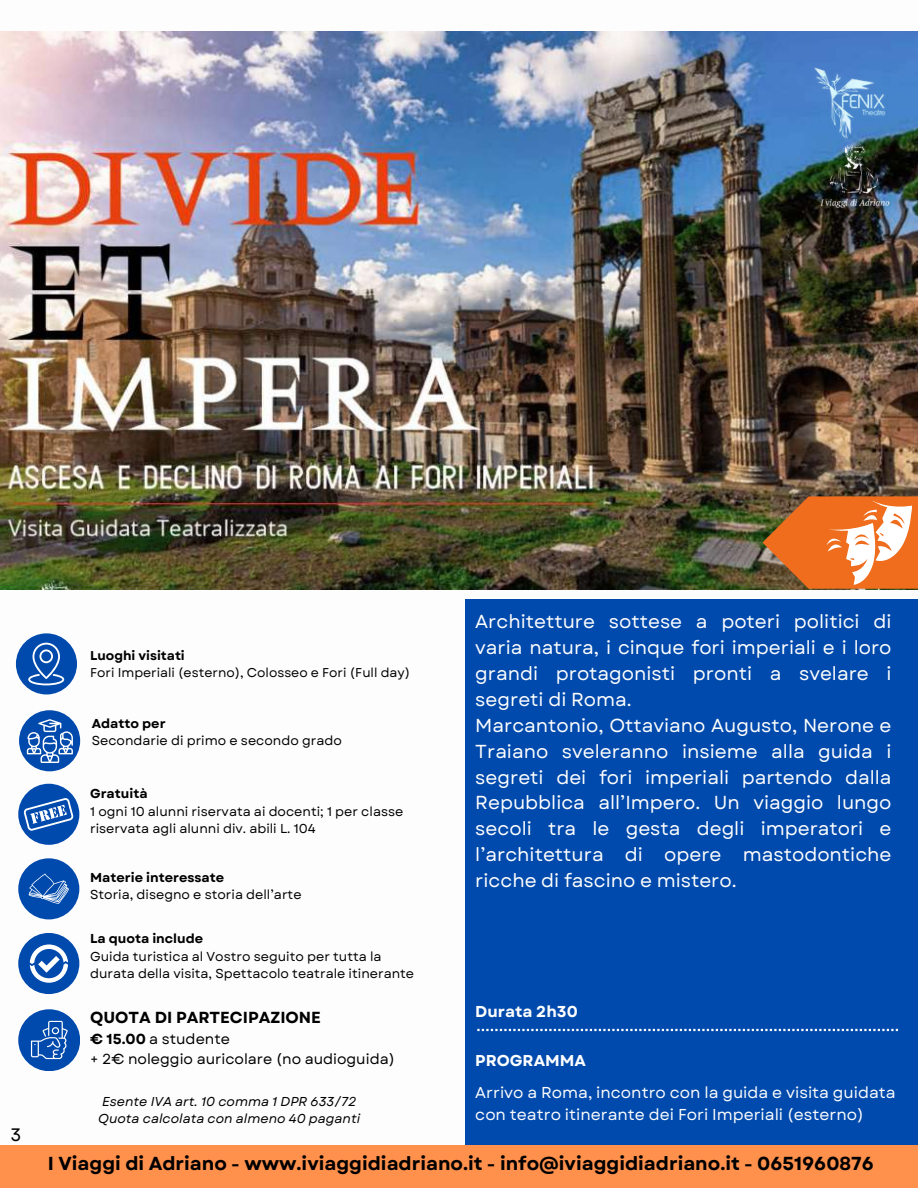
<style>
.page{position:relative;width:918px;height:1188px;background:#fff}
.page>*{position:absolute;margin:0;border:0;box-sizing:border-box;transform-origin:0 0}
.t1{font:18.75px/25.8px "Garet";color:#fefefe}
.t2{font:700 18.75px "Garet";color:#000}
.t3{font:18px "Garet";color:#000}
.t4{font:700 16.05px "Garet";color:#000}
.t5{font:15.75px/21.9px "Garet";color:#fdfdfd}
.t6{font:700 15.75px "Garet";color:#fdfdfd}
.t7{font:700 15.75px "Garet";color:#fefefe}
.t8{font:14.55px/20.1px "Garet";color:#000}
.t9{font:12.9px/17.2px "Garet";color:#000}
.t10{font:italic 12.9px/17.2px "Garet";color:#000}
.t11{font:700 12.9px "Garet";color:#000}
.t12{font:12.75px "Garet";color:#000}
.t13{font:700 12.75px "Garet";color:#000}
.s1{font-weight:700}
</style>
<div class="page">
<div style="left:466px;top:600px;width:452px;height:588px;background:#004aad"></div>
<svg style="left:477px;top:1029px;width:421px;height:2px"></svg>
<div style="left:0;top:1145px;width:918px;height:43px;background:#ff914d"></div>
<div style="left:18px;top:784px;width:61px;height:61px;background:#004aad;border-radius:50%"></div>
<svg style="left:24px;top:798px;width:49px;height:33px"></svg>
<div style="left:18px;top:858px;width:61px;height:61px;background:#004aad;border-radius:50%"></div>
<svg style="left:28px;top:874px;width:41px;height:30px"></svg>
<div style="left:18px;top:933px;width:61px;height:61px;background:#004aad;border-radius:50%"></div>
<svg style="left:30px;top:944px;width:38px;height:39px"></svg>
<div style="left:18px;top:1009px;width:62px;height:62px;background:#004aad;border-radius:50%"></div>
<svg style="left:31px;top:1021px;width:37px;height:38px"></svg>
<div style="left:19px;top:710px;width:61px;height:61px;background:#004aad;border-radius:50%"></div>
<svg style="left:27px;top:719px;width:46px;height:44px"></svg>
<div style="left:16px;top:633px;width:61px;height:61px;background:#004aad;border-radius:50%"></div>
<svg style="left:28px;top:643px;width:36px;height:42px"></svg>
<img style="left:0;top:31px;width:918px;height:558px">
<svg style="left:762px;top:496px;width:156px;height:93px"></svg>
<img style="left:808px;top:54px;width:94px;height:68px">
<img style="left:797px;top:122px;width:114px;height:114px">
<p class="t3" style="left:10px;top:1121px;width:12px">3</p>
<p class="t13" style="left:90px;top:646px;width:96px">Luoghi visitati</p>
<p class="t12" style="left:90px;top:663px;width:321px">Fori Imperiali (esterno), Colosseo e Fori (Full day)</p>
<p class="t11" style="left:92px;top:714px;width:75px">Adatto per</p>
<p class="t9" style="left:92px;top:732px;width:252px">Secondarie di primo e secondo grado</p>
<p class="t11" style="left:90px;top:785px;width:59px">Gratuità</p>
<p class="t9" style="left:90px;top:802px;width:315px">1 ogni 10 alunni riservata ai docenti; 1 per classe riservata agli alunni div. abili L. 104</p>
<p class="t11" style="left:90px;top:868px;width:136px">Materie interessate</p>
<p class="t9" style="left:90px;top:886px;width:213px">Storia, disegno e storia dell’arte</p>
<p class="t11" style="left:90px;top:930px;width:115px">La quota include</p>
<p class="t9" style="left:90px;top:948px;width:326px">Guida turistica al Vostro seguito per tutta la durata della visita, Spettacolo teatrale itinerante</p>
<p class="t4" style="left:90px;top:1006px;width:232px">QUOTA DI PARTECIPAZIONE</p>
<p class="t8" style="left:90px;top:1029px;width:306px"><span class="s1">€ 15.00</span> a studente<br>+ 2€ noleggio auricolare (no audioguida)</p>
<p class="t1" style="left:475px;top:609px;width:418px">Architetture sottese a poteri politici di varia natura, i cinque fori imperiali e i loro grandi protagonisti pronti a svelare i segreti di Roma.<br>Marcantonio, Ottaviano Augusto, Nerone e Traiano sveleranno insieme alla guida i segreti dei fori imperiali partendo dalla Repubblica all’Impero. Un viaggio lungo secoli tra le gesta degli imperatori e l’architettura di opere mastodontiche ricche di fascino e mistero.</p>
<p class="t6" style="left:475px;top:1000px;width:104px">Durata 2h30</p>
<p class="t7" style="left:475px;top:1049px;width:112px">PROGRAMMA</p>
<p class="t5" style="left:475px;top:1082px;width:422px">Arrivo a Roma, incontro con la guida e visita guidata con teatro itinerante dei Fori Imperiali (esterno)</p>
<p class="t10" style="left:98px;top:1093px;width:264px">Esente IVA art. 10 comma 1 DPR 633/72<br>Quota calcolata con almeno 40 paganti</p>
<p class="t2" style="left:48px;top:1150px;width:827px">I Viaggi di Adriano - www.iviaggidiadriano.it - info@iviaggidiadriano.it - 0651960876</p>
</div>
